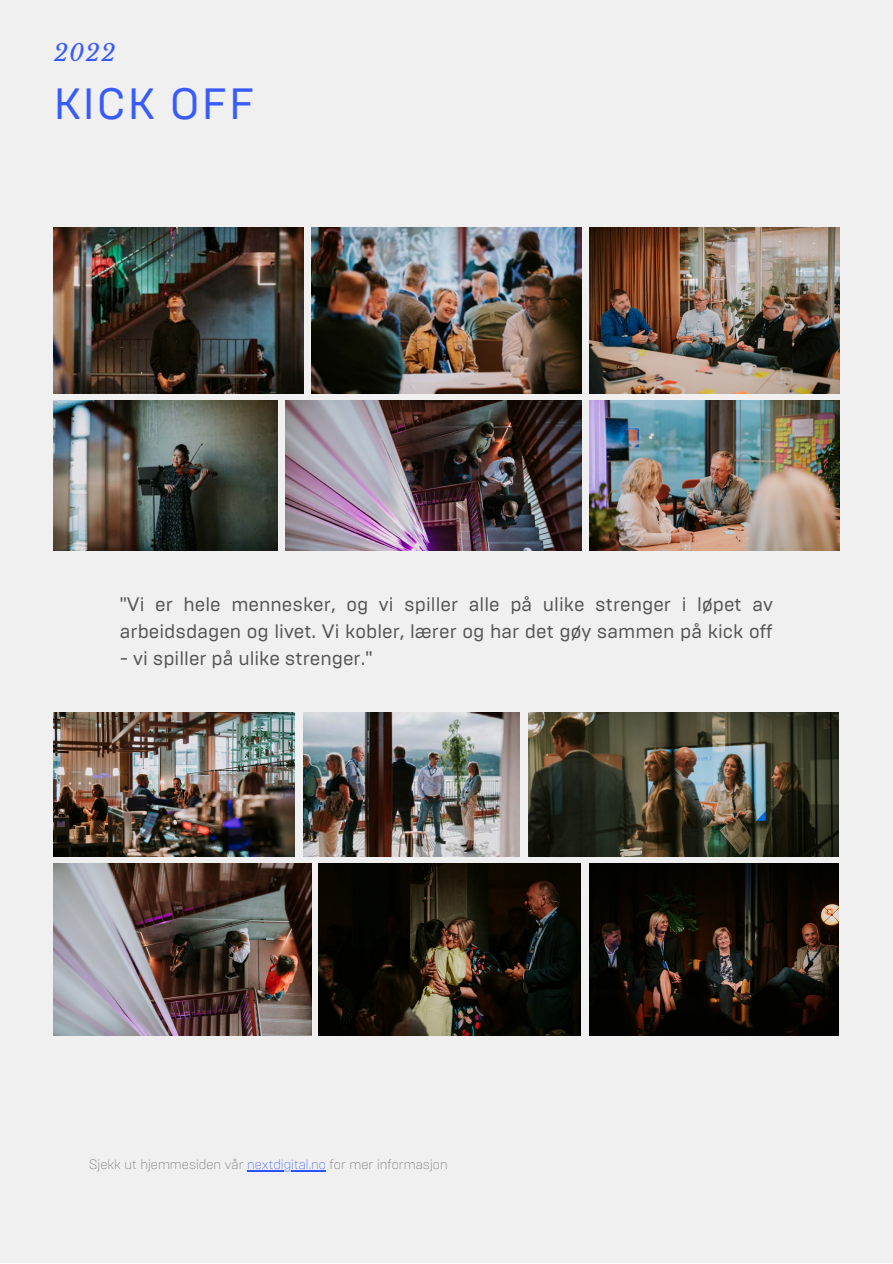
<style>
.page{position:relative;width:893px;height:1264px;background:#fff}
.page>*{position:absolute;margin:0;border:0;box-sizing:border-box;transform-origin:0 0}
.t1{font:43.65px "Brutal Type";letter-spacing:.05em;color:#385bfd}
.t2{font:italic 23.1px "Libre Baskerville";color:#385bfd}
.t3{font:19.5px/27px "Brutal Type";color:#545454}
.t4{font:200 13.5px "Brutal Type";color:#5e5e5e}
.s1{color:#2c52ff}
</style>
<div class="page">
<div style="left:0;top:0;width:892px;height:1262px;background:#f0f0f0"></div>
<img style="left:54px;top:227px;width:249px;height:166px">
<img style="left:311px;top:227px;width:270px;height:166px">
<img style="left:54px;top:400px;width:223px;height:150px">
<img style="left:286px;top:400px;width:295px;height:150px">
<img style="left:303px;top:712px;width:216px;height:144px">
<img style="left:589px;top:227px;width:250px;height:166px">
<img style="left:589px;top:400px;width:250px;height:150px">
<img style="left:528px;top:712px;width:310px;height:144px">
<img style="left:53px;top:712px;width:241px;height:144px">
<img style="left:53px;top:863px;width:258px;height:172px">
<img style="left:318px;top:863px;width:262px;height:172px">
<img style="left:589px;top:863px;width:249px;height:172px">
<hr style="left:247px;top:1169px;width:79px;height:2px;background:#2c52ff">
<p class="t2" style="left:54px;top:39px;width:63px">2022</p>
<h1 class="t1" style="left:54px;top:78px;width:202px">KICK OFF</h1>
<p class="t3" style="left:120px;top:591px;width:654px">"Vi er hele mennesker, og vi spiller alle på ulike strenger i løpet av arbeidsdagen og livet. Vi kobler, lærer og har det gøy sammen på kick off</p>
<p class="t3" style="left:120px;top:644px;width:254px">- vi spiller på ulike strenger."</p>
<p class="t4" style="left:89px;top:1155px;width:360px">Sjekk ut hjemmesiden vår <span class="s1">nextdigital.no</span> for mer informasjon</p>
</div>
